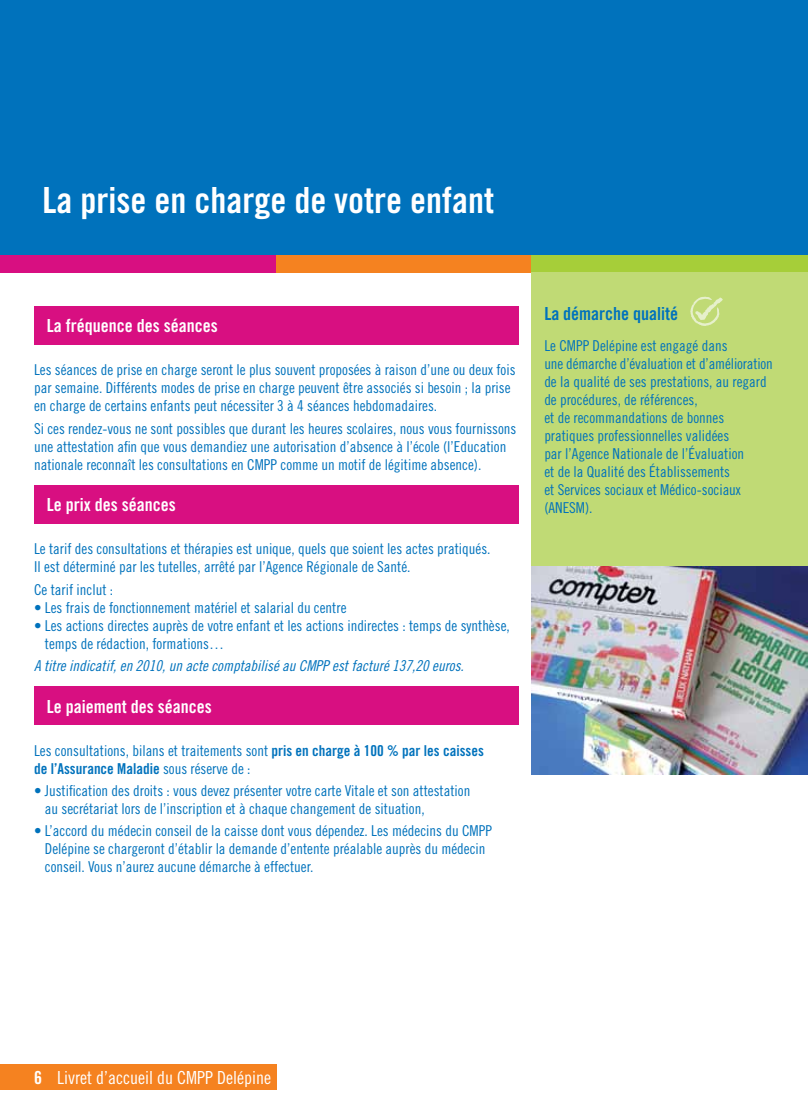
<style>
.page{position:relative;width:808px;height:1106px;background:#fff}
.page>*{position:absolute;margin:0;border:0;box-sizing:border-box;transform-origin:0 0}
.t1{font:36px "Trade Gothic Bold Cond Twenty";color:#fff}
.t2{font:18px "Trade Gothic Bold Cond Twenty";color:#fff}
.t3{font:18px "Trade Gothic Cond Eighteen";color:#fff}
.t4{font:18px "Trade Gothic Bold Cond Twenty";color:#0072bc}
.t5{font:15px/18px "Trade Gothic Cond Eighteen";color:#0072bc}
.t6{font:15px "Trade Gothic Cond Eighteen Obl";color:#0072bc}
.t7{font:15px "Trade Gothic Bold Cond Twenty";color:#0072bc}
.s1{font-family:"Trade Gothic Bold Cond Twenty"}
.s2{font-family:"Trade Gothic Cond Eighteen"}
</style>
<div class="page">
<div style="left:0;top:0;width:808px;height:272px;background:#0072bc"></div>
<div style="left:0;top:1064px;width:276px;height:26px;background:#f58220"></div>
<div style="left:0;top:255px;width:276px;height:17px;background:#d80f81"></div>
<div style="left:276px;top:255px;width:255px;height:17px;background:#f58220"></div>
<div style="left:531px;top:255px;width:277px;height:17px;background:#a6ce39"></div>
<div style="left:531px;top:272px;width:277px;height:326px;background:#c0da75"></div>
<img style="left:531px;top:567px;width:277px;height:207px">
<div style="left:34px;top:306px;width:485px;height:38px;background:#d80f81"></div>
<div style="left:34px;top:485px;width:485px;height:38px;background:#d80f81"></div>
<div style="left:34px;top:686px;width:485px;height:39px;background:#d80f81"></div>
<svg style="left:690px;top:297px;width:33px;height:29px"></svg>
<h1 class="t1" style="left:43px;top:178px;width:453px">La prise en charge de votre enfant</h1>
<p class="t2" style="left:47px;top:315px;width:172px">La fréquence des séances</p>
<p class="t5" style="left:34px;top:361px;width:483px">Les séances de prise en charge seront le plus souvent proposées à raison d’une ou deux fois par semaine. Différents modes de prise en charge peuvent être associés si besoin ; la prise en charge de certains enfants peut nécessiter 3 à 4 séances hebdomadaires.</p>
<p class="t5" style="left:34px;top:419px;width:484px">Si ces rendez-vous ne sont possibles que durant les heures scolaires, nous vous fournissons une attestation afin que vous demandiez une autorisation d’absence à l’école (l’Education nationale reconnaît les consultations en CMPP comme un motif de légitime absence).</p>
<p class="t2" style="left:47px;top:494px;width:130px">Le prix des séances</p>
<p class="t5" style="left:34px;top:540px;width:458px">Le tarif des consultations et thérapies est unique, quels que soient les actes pratiqués.<br>Il est déterminé par les tutelles, arrêté par l’Agence Régionale de Santé.</p>
<p class="t5" style="left:34px;top:580px;width:81px">Ce tarif inclut :</p>
<p class="t5" style="left:34px;top:598px;width:314px">• Les frais de fonctionnement matériel et salarial du centre</p>
<p class="t5" style="left:45px;top:616px;width:466px;text-indent:-11px">• Les actions directes auprès de votre enfant et les actions indirectes : temps de synthèse, temps de rédaction, formations…</p>
<p class="t6" style="left:34px;top:656px;width:431px">A titre indicatif, en 2010, un acte comptabilisé au CMPP est facturé 137,20 euros.</p>
<p class="t2" style="left:47px;top:695px;width:166px">Le paiement des séances</p>
<p class="t5" style="left:34px;top:741px;width:451px">Les consultations, bilans et traitements sont <span class="s1">pris en charge à 100 % par les caisses</span></p>
<p class="t7" style="left:34px;top:759px;width:218px">de l’Assurance Maladie <span class="s2">sous réserve de :</span></p>
<p class="t5" style="left:45px;top:781px;width:427px;text-indent:-11px">• Justification des droits : vous devez présenter votre carte Vitale et son attestation au secrétariat lors de l’inscription et à chaque changement de situation,</p>
<p class="t5" style="left:45px;top:821px;width:449px;text-indent:-11px">• L’accord du médecin conseil de la caisse dont vous dépendez. Les médecins du CMPP<br>Delépine se chargeront d’établir la demande d’entente préalable auprès du médecin conseil. Vous n’aurez aucune démarche à effectuer.</p>
<p class="t4" style="left:544px;top:303px;width:135px">La démarche qualité</p>
<p class="t5" style="left:544px;top:336px;width:230px">Le CMPP Delépine est engagé dans<br>une démarche d’évaluation et d’amélioration de la qualité de ses prestations, au regard de procédures, de références,<br>et de recommandations de bonnes pratiques professionnelles validées<br>par l’Agence Nationale de l’Évaluation<br>et de la Qualité des Établissements<br>et Services sociaux et Médico-sociaux (ANESM).</p>
<p class="t3" style="left:34px;top:1066px;width:239px"><span class="s1">6</span> Livret d’accueil du CMPP Delépine</p>
</div>
